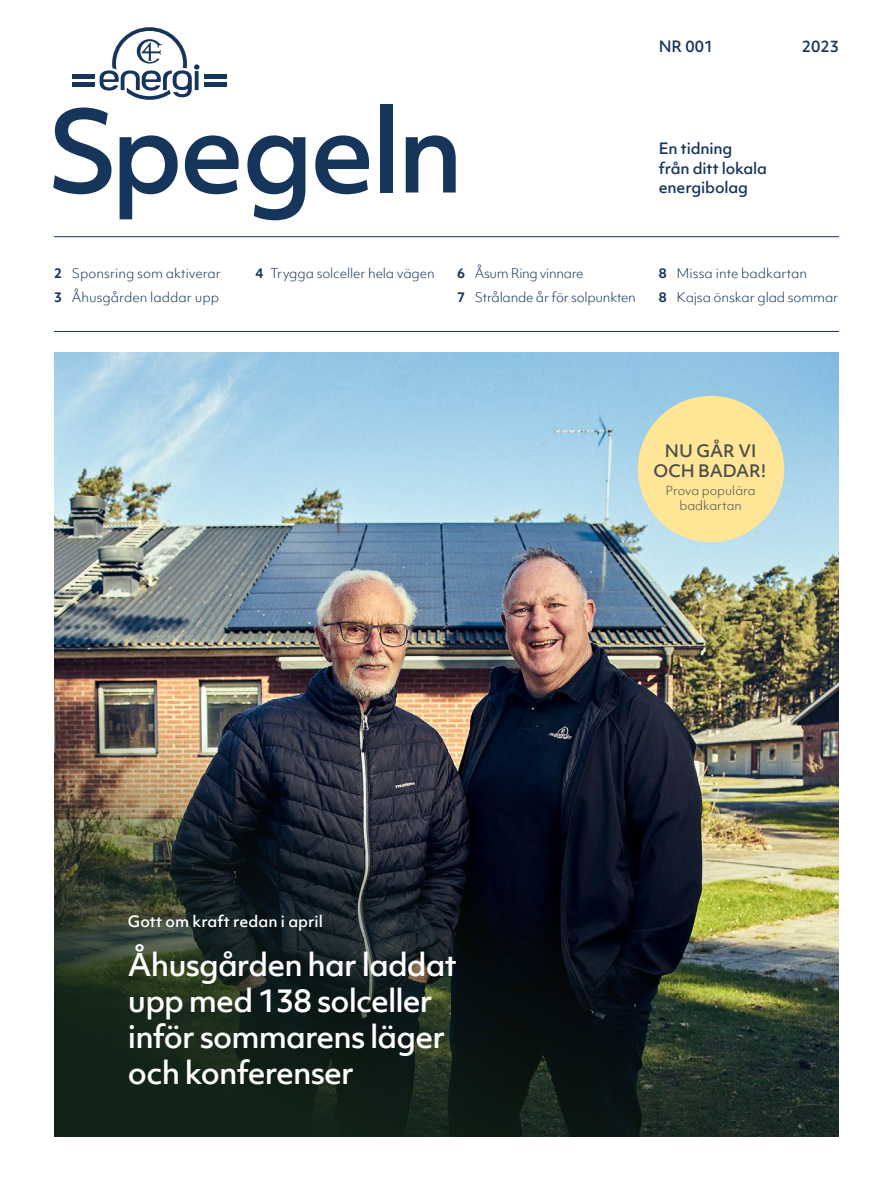
<style>
.page{position:relative;width:893px;height:1191px;background:#fff}
.page>*{position:absolute;margin:0;border:0;box-sizing:border-box;transform-origin:0 0}
.t1{font:500 109.5px "Objektiv Mk 1";letter-spacing:-.04em;color:#16355b}
.t2{font:500 30px/36px "Objektiv Mk 1";letter-spacing:-.03em;color:#fff}
.t3{font:500 16.5px/20.4px "Objektiv Mk 1";letter-spacing:-.005em;color:#4d4d4c;text-align:center}
.t4{font:500 15px/19.5px "Objektiv Mk 1";letter-spacing:-.01em;color:#16355b}
.t5{font:500 15px "Objektiv Mk 1";color:#fff}
.t6{font:300 12.75px/24px "Objektiv Mk 1";letter-spacing:-.01em;color:#16355b}
.t7{font:300 12px/14.4px "Objektiv Mk 1";color:#4d4d4c;text-align:center}
.s1{font-weight:700}
</style>
<div class="page">
<hr style="left:54px;top:236px;width:785px;height:1px;background:#16355b">
<hr style="left:54px;top:331px;width:785px;height:1px;background:#16355b">
<img style="left:54px;top:352px;width:785px;height:327px">
<hr style="left:204px;top:83px;width:23px;height:4px;background:#16355b">
<hr style="left:204px;top:75px;width:23px;height:4px;background:#16355b">
<hr style="left:72px;top:83px;width:23px;height:4px;background:#16355b">
<hr style="left:72px;top:75px;width:23px;height:4px;background:#16355b">
<svg style="left:100px;top:27px;width:99px;height:73px"></svg>
<div style="left:638px;top:396px;width:146px;height:146px;background:#ffe697;border-radius:50%"></div>
<img style="left:54px;top:679px;width:785px;height:458px">
<h1 class="t1" style="left:47px;top:75px;width:419px">Spegeln</h1>
<p class="t4" style="left:659px;top:36px;width:56px">NR 001</p>
<p class="t4" style="left:659px;top:138px;width:110px">En tidning från ditt lokala energibolag</p>
<p class="t4" style="left:802px;top:36px;width:39px">2023</p>
<p class="t6" style="left:457px;top:261px;width:180px"><span class="s1">6</span> Åsum Ring vinnare<br><span class="s1">7</span> Strålande år för solpunkten</p>
<p class="t6" style="left:54px;top:261px;width:169px"><span class="s1">2</span> Sponsring som aktiverar<br><span class="s1">3</span> Åhusgården laddar upp</p>
<p class="t6" style="left:256px;top:261px;width:181px"><span class="s1">4</span> Trygga solceller hela vägen</p>
<p class="t6" style="left:659px;top:261px;width:181px"><span class="s1">8</span> Missa inte badkartan<br><span class="s1">8</span> Kajsa önskar glad sommar</p>
<p class="t5" style="left:128px;top:910px;width:196px">Gott om kraft redan i april</p>
<h2 class="t2" style="left:128px;top:946px;width:330px">Åhusgården har laddat upp med 138 solceller inför sommarens läger och konferenser</h2>
<p class="t3" style="left:653px;top:440px;width:114px">NU GÅR VI<br>OCH BADAR!</p>
<p class="t7" style="left:665px;top:484px;width:92px">Prova populära badkartan</p>
</div>
